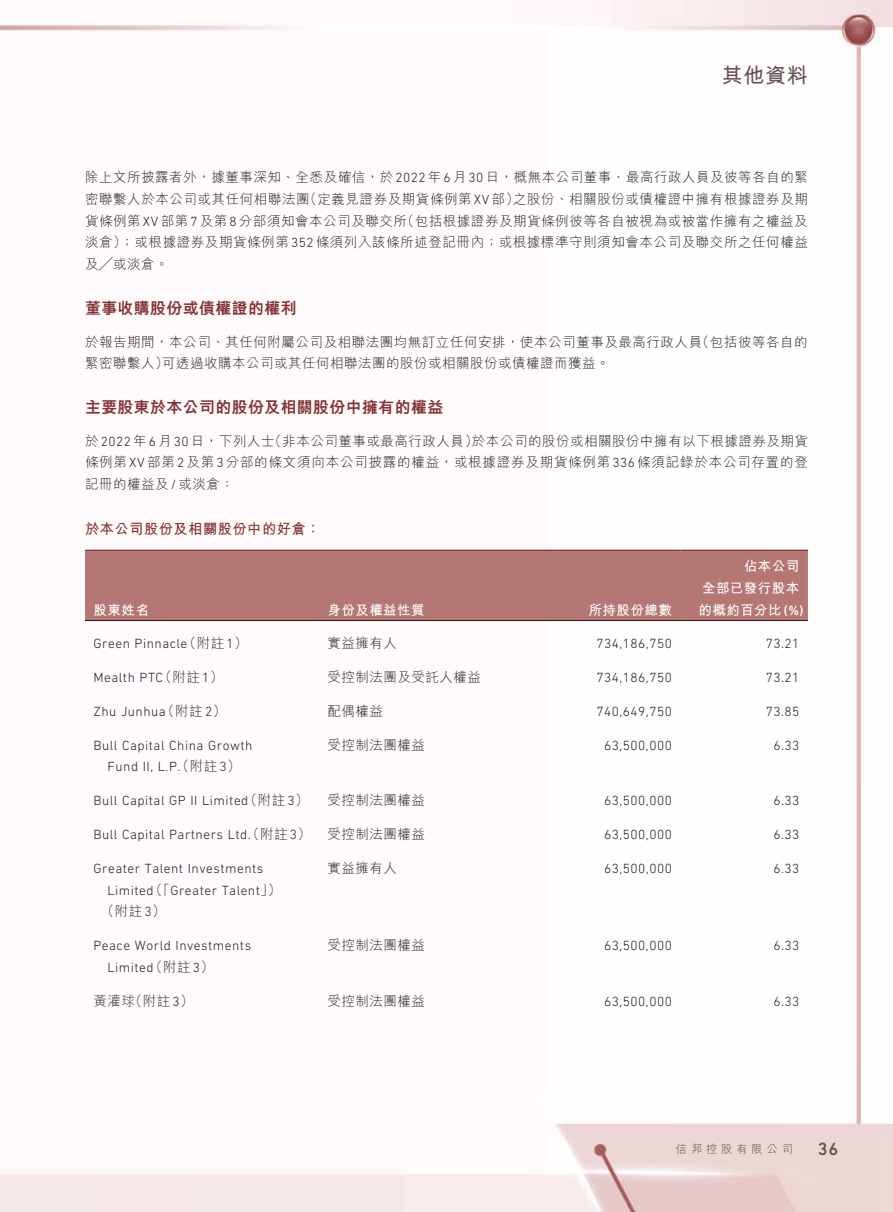
<style>
.page{position:relative;width:893px;height:1212px;background:#fff}
.page>*{position:absolute;margin:0;border:0;box-sizing:border-box;transform-origin:0 0}
.副主標題{font:700 21px "M Hei HK";color:#69544d}
._3__標題{font:500 18px "DIN Next LT Pro";color:#69544d}
._3__標題-2{font:800 15.75px "M Hei HK";letter-spacing:.035em;color:#833133}
._4__副標題{font:700 14.25px "M Hei HK";letter-spacing:.035em;color:#833133}
._1__內文{font:300 13.5px/21.8px "M Hei HK";letter-spacing:.04em;color:#231f20}
._1__內文-2{font:300 13.5px "DIN Next LT Pro";letter-spacing:.035em;color:#231f20}
._1__內文-3{font:300 13.5px/21.8px "M Hei HK";letter-spacing:.06em;color:#231f20}
._1__內文-4{font:700 13.5px "M Hei HK";letter-spacing:.035em;color:#fff}
.t1{font:300 11.25px "M Hei HK";letter-spacing:.345em;color:#5b4741}
.s1{font-family:"DIN Next LT Pro"}
.s2{font-family:"DIN Next LT Pro";font-weight:500}
.s3{font-family:"M Hei HK"}
</style>
<div class="page">
<img style="left:1px;top:0;width:892px;height:1212px">
<div style="left:85px;top:551px;width:723px;height:69px;background:#b47774"></div>
<hr style="left:85px;top:550px;width:234px;height:1px;background:#833133">
<hr style="left:319px;top:550px;width:234px;height:1px;background:#833133">
<hr style="left:553px;top:550px;width:127px;height:1px;background:#833133">
<hr style="left:680px;top:550px;width:128px;height:1px;background:#833133">
<hr style="left:85px;top:620px;width:234px;height:1px;background:#231f20">
<hr style="left:319px;top:620px;width:234px;height:1px;background:#231f20">
<hr style="left:553px;top:620px;width:127px;height:1px;background:#231f20">
<hr style="left:680px;top:620px;width:128px;height:1px;background:#231f20">
<p class="副主標題" style="left:722px;top:60px;width:88px">其他資料</p>
<p class="_1__內文" style="left:85px;top:166px;width:724px;text-align:right">除上文所披露者外，據董事深知、全悉及確信，於<span class="s1">2022</span>年<span class="s1">6</span>月<span class="s1">30</span>日，概無本公司董事、最高行政人員及彼等各自的緊之股份、相關股份或債權證中擁有根據證券及期</p>
<p class="_1__內文" style="left:303px;top:188px;width:217px">（定義見證券及期貨條例第<span class="s1">XV</span>部）</p>
<p class="_1__內文" style="left:85px;top:188px;width:226px">密聯繫人於本公司或其任何相聯法團</p>
<p class="_1__內文" style="left:401px;top:210px;width:408px">（包括根據證券及期貨條例彼等各自被視為或被當作擁有之權益及</p>
<p class="_1__內文" style="left:85px;top:210px;width:724px">貨條例第<span class="s1">XV</span>部第<span class="s1">7</span>及第<span class="s1">8</span>分部須知會本公司及聯交所<br>淡倉）；或根據證券及期貨條例第<span class="s1">352</span>條須列入該條所述登記冊內；或根據標準守則須知會本公司及聯交所之任何權益及╱或淡倉。</p>
<p class="_3__標題-2" style="left:85px;top:300px;width:213px">董事收購股份或債權證的權利</p>
<p class="_1__內文" style="left:696px;top:330px;width:113px">（包括彼等各自的</p>
<p class="_1__內文" style="left:162px;top:330px;width:541px;text-indent:-77px">於報告期間，本公司、其任何附屬公司及相聯法團均無訂立任何安排，使本公司董事及最高行政人員可透過收購本公司或其任何相聯法團的股份或相關股份或債權證而獲益。</p>
<p class="_1__內文" style="left:85px;top:352px;width:85px">緊密聯繫人）</p>
<p class="_3__標題-2" style="left:85px;top:400px;width:360px">主要股東於本公司的股份及相關股份中擁有的權益</p>
<p class="_1__內文" style="left:268px;top:430px;width:211px">（非本公司董事或最高行政人員）</p>
<p class="_1__內文" style="left:472px;top:430px;width:338px">於本公司的股份或相關股份中擁有以下根據證券及期貨</p>
<p class="_1__內文-3" style="left:85px;top:430px;width:724px">於<span class="s1">2022</span>年<span class="s1">6</span>月<span class="s1">30</span>日，下列人士<br>條例第<span class="s1">XV</span>部第<span class="s1">2</span>及第<span class="s1">3</span>分部的條文須向本公司披露的權益，或根據證券及期貨條例第<span class="s1">336</span>條須記錄於本公司存置的登記冊的權益及<span class="s1">/</span>或淡倉：</p>
<p class="_4__副標題" style="left:85px;top:519px;width:237px">於本公司股份及相關股份中的好倉：</p>
<p class="_1__內文-4" style="left:94px;top:600px;width:57px">股東姓名</p>
<p class="_1__內文-4" style="left:327px;top:600px;width:99px">身份及權益性質</p>
<p class="_1__內文" style="left:183px;top:632px;width:66px">（附註 ）<span class="s1">1</span></p>
<p class="_1__內文-2" style="left:94px;top:636px;width:95px">Green Pinnacle</p>
<p class="_1__內文" style="left:327px;top:632px;width:71px">實益擁有人</p>
<p class="_1__內文-4" style="left:588px;top:600px;width:85px">所持股份總數</p>
<p class="_1__內文-2" style="left:596px;top:636px;width:77px">734,186,750</p>
<p class="_1__內文-4" style="left:744px;top:556px;width:57px">佔本公司</p>
<p class="_1__內文-4" style="left:702px;top:578px;width:99px">全部已發行股本</p>
<p class="_1__內文-4" style="left:698px;top:600px;width:106px">的概約百分比 <span class="s2">%) (</span></p>
<p class="_1__內文-2" style="left:766px;top:636px;width:35px">73.21</p>
<p class="_1__內文" style="left:159px;top:666px;width:66px">（附註 ）<span class="s1">1</span></p>
<p class="_1__內文-2" style="left:94px;top:670px;width:71px">Mealth PTC</p>
<p class="_1__內文" style="left:327px;top:666px;width:155px">受控制法團及受託人權益</p>
<p class="_1__內文-2" style="left:596px;top:670px;width:77px">734,186,750</p>
<p class="_1__內文-2" style="left:766px;top:670px;width:35px">73.21</p>
<p class="_1__內文" style="left:161px;top:700px;width:66px">（附註 ）<span class="s1">2</span></p>
<p class="_1__內文-2" style="left:94px;top:704px;width:74px">Zhu Junhua</p>
<p class="_1__內文-2" style="left:94px;top:737px;width:160px">Bull Capital China Growth</p>
<p class="_1__內文-2" style="left:108px;top:759px;width:135px">F u n d P.L,I I <span class="s3">（</span>. <span class="s3">附註 (</span>3</p>
<p class="_1__內文" style="left:327px;top:700px;width:57px">配偶權益</p>
<p class="_1__內文" style="left:327px;top:734px;width:99px">受控制法團權益</p>
<p class="_1__內文-2" style="left:596px;top:704px;width:77px">740,649,750</p>
<p class="_1__內文-2" style="left:604px;top:737px;width:69px">63,500,000</p>
<p class="_1__內文-2" style="left:766px;top:704px;width:35px">73.85</p>
<p class="_1__內文-2" style="left:773px;top:737px;width:28px">6.33</p>
<p class="_1__內文" style="left:244px;top:789px;width:66px">（附註 ）<span class="s1">3</span></p>
<p class="_1__內文-2" style="left:94px;top:793px;width:156px">Bull Capital GP II Limited</p>
<p class="_1__內文" style="left:327px;top:789px;width:99px">受控制法團權益</p>
<p class="_1__內文-2" style="left:604px;top:793px;width:69px">63,500,000</p>
<p class="_1__內文-2" style="left:773px;top:793px;width:28px">6.33</p>
<p class="_1__內文-2" style="left:94px;top:827px;width:219px">Bull Capital Partners Ltd<span class="s3">（</span>. <span class="s3">附註 ）</span>3</p>
<p class="_1__內文-2" style="left:94px;top:860px;width:171px">Greater Talent Investments</p>
<p class="_1__內文-2" style="left:149px;top:882px;width:134px"><span class="s3">（「</span>Greater Talent <span class="s3">(「</span></p>
<p class="_1__內文-2" style="left:108px;top:882px;width:48px">Limited</p>
<p class="_1__內文" style="left:101px;top:900px;width:66px">（附註 (<span class="s1">3</span></p>
<p class="_1__內文" style="left:327px;top:823px;width:99px">受控制法團權益</p>
<p class="_1__內文" style="left:327px;top:857px;width:71px">實益擁有人</p>
<p class="_1__內文-2" style="left:604px;top:827px;width:69px">63,500,000</p>
<p class="_1__內文-2" style="left:604px;top:860px;width:69px">63,500,000</p>
<p class="_1__內文-2" style="left:773px;top:827px;width:28px">6.33</p>
<p class="_1__內文-2" style="left:773px;top:860px;width:28px">6.33</p>
<p class="_1__內文-2" style="left:94px;top:938px;width:159px">Peace World Investments</p>
<p class="_1__內文" style="left:149px;top:956px;width:66px">（附註 (<span class="s1">3</span></p>
<p class="_1__內文-2" style="left:108px;top:959px;width:48px">Limited</p>
<p class="_1__內文" style="left:327px;top:934px;width:99px">受控制法團權益</p>
<p class="_1__內文-2" style="left:604px;top:938px;width:69px">63,500,000</p>
<p class="_1__內文-2" style="left:773px;top:938px;width:28px">6.33</p>
<p class="_1__內文" style="left:129px;top:989px;width:66px">（附註 ）<span class="s1">3</span></p>
<p class="_1__內文" style="left:94px;top:989px;width:43px">黃灌球</p>
<p class="_1__內文" style="left:327px;top:989px;width:99px">受控制法團權益</p>
<p class="_1__內文-2" style="left:604px;top:993px;width:69px">63,500,000</p>
<p class="_1__內文-2" style="left:773px;top:993px;width:28px">6.33</p>
<p class="t1" style="left:676px;top:1142px;width:119px">信邦控股有限公司</p>
<p class="_3__標題" style="left:818px;top:1138px;width:22px">36</p>
</div>
